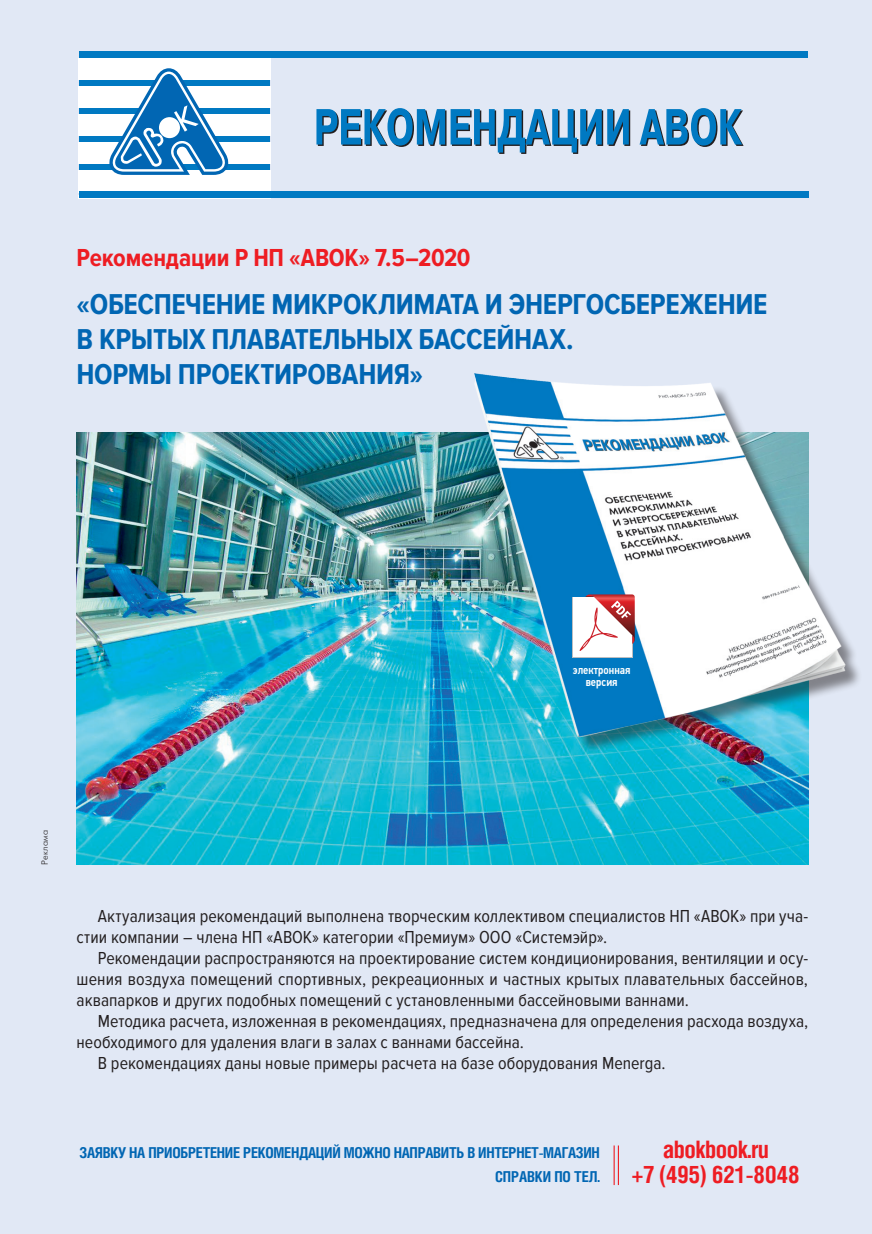
<style>
.page{position:relative;width:872px;height:1234px;background:#fff}
.page>*{position:absolute;margin:0;border:0;box-sizing:border-box;transform-origin:0 0}
.main_text{font:700 29.85px/34.8px "Proxima Nova Cond";letter-spacing:-.01em;color:#0166b3}
.main_text-2{font:700 25.5px "Proxima Nova Cond";letter-spacing:-.005em;color:#ee1d23}
._1_Preambula_new{font:700 24px "Helios Cond";letter-spacing:-.02em;color:#ee1d23}
.main_text-3{font:18px/21px "Proxima Nova Cond";color:#231f20}
._1_Preambula_new-2{font:700 15px "Helios Cond";letter-spacing:-.02em;color:#0166b3}
._1_Preambula_new-3{font:500 12px "PF Din Text Cond Pro";color:#fff}
.Main_TXT{font:300 9px "Futura Futuris";letter-spacing:.02em;color:#231f20}
</style>
<div class="page">
<div style="left:0;top:0;width:872px;height:1233px;background:#e1e8f5"></div>
<img style="left:77px;top:433px;width:731px;height:430px">
<svg style="left:316px;top:108px;width:314px;height:46px"></svg>
<svg style="left:639px;top:108px;width:104px;height:39px"></svg>
<div style="left:79px;top:52px;width:191px;height:142px;background:#0079c2"></div>
<div style="left:79px;top:58px;width:192px;height:22px;background:#fff"></div>
<div style="left:79px;top:86px;width:192px;height:22px;background:#fff"></div>
<div style="left:79px;top:114px;width:192px;height:22px;background:#fff"></div>
<div style="left:79px;top:142px;width:192px;height:22px;background:#fff"></div>
<div style="left:79px;top:170px;width:192px;height:23px;background:#fff"></div>
<div style="left:264px;top:52px;width:544px;height:6px;background:#0079c2"></div>
<div style="left:79px;top:191px;width:729px;height:7px;background:#0079c2"></div>
<svg style="left:109px;top:68px;width:120px;height:107px"></svg>
<hr style="left:618px;top:1145px;width:1px;height:39px;background:#ee1d23">
<hr style="left:613px;top:1145px;width:1px;height:39px;background:#ee1d23">
<div style="left:477px;top:375px;width:385px;height:378px;background:#231f20;opacity:.5"></div>
<img style="left:465px;top:373px;width:397px;height:370px">
<svg style="left:572px;top:596px;width:60px;height:61px"></svg>
<div style="left:573px;top:597px;width:59px;height:59px;background:#fff"></div>
<svg style="left:579px;top:594px;width:56px;height:56px"></svg>
<p class="main_text-2" style="left:77px;top:244px;width:395px">Рекомендации Р НП «АВОК» 7.5–2020</p>
<p class="main_text" style="left:77px;top:288px;width:692px">«ОБЕСПЕЧЕНИЕ МИКРОКЛИМАТА И ЭНЕРГОСБЕРЕЖЕНИЕ<br>В КРЫТЫХ ПЛАВАТЕЛЬНЫХ БАССЕЙНАХ.<br>НОРМЫ ПРОЕКТИРОВАНИЯ»</p>
<p class="_1_Preambula_new-3" style="left:573px;top:663px;width:59px">электронная</p>
<p class="_1_Preambula_new-3" style="left:585px;top:675px;width:33px">версия</p>
<p class="Main_TXT" style="left:40px;top:864px;width:36px;rotate:-90deg">Реклама</p>
<p class="main_text-3" style="left:77px;top:905px;width:733px;text-indent:21px">Актуализация рекомендаций выполнена творческим коллективом специалистов НП «АВОК» при уча&shy;стии компании – члена НП «АВОК» категории «Премиум» ООО «Системэйр».</p>
<p class="main_text-3" style="left:77px;top:947px;width:733px;text-align:justify;text-indent:21px">Рекомендации распространяются на проектирование систем кондиционирования, вентиляции и осу&shy;шения воздуха помещений спортивных, рекреационных и частных крытых плавательных бассейнов, аквапарков и других подобных помещений с установленными бассейновыми ваннами.</p>
<p class="main_text-3" style="left:77px;top:1010px;width:733px;text-indent:21px">Методика расчета, изложенная в рекомендациях, предназначена для определения расхода воздуха, необходимого для удаления влаги в залах с ваннами бассейна.</p>
<p class="main_text-3" style="left:98px;top:1052px;width:569px">В рекомендациях даны новые примеры расчета на базе оборудования Menerga.</p>
<p class="_1_Preambula_new-2" style="left:80px;top:1143px;width:522px">ЗАЯВКУ НА ПРИОБРЕТЕНИЕ РЕКОМЕНДАЦИЙ МОЖНО НАПРАВИТЬ В ИНТЕРНЕТ-МАГАЗИН</p>
<p class="_1_Preambula_new-2" style="left:495px;top:1167px;width:106px">СПРАВКИ ПО ТЕЛ.</p>
<p class="_1_Preambula_new" style="left:662px;top:1134px;width:108px">abokbook.ru</p>
<p class="_1_Preambula_new" style="left:632px;top:1159px;width:170px">+7 (495) 621-8048</p>
</div>
